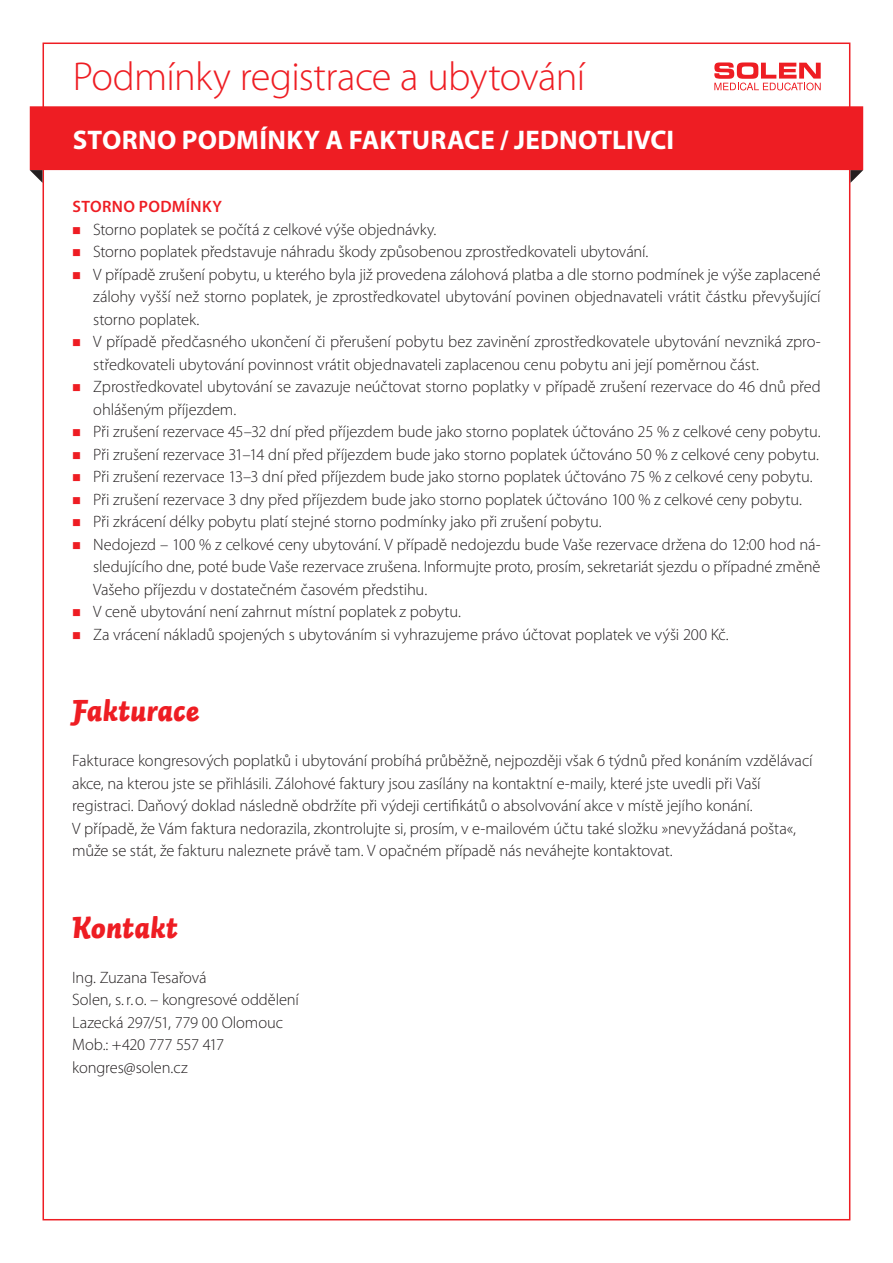
<style>
.page{position:relative;width:893px;height:1263px;background:#fff}
.page>*{position:absolute;margin:0;border:0;box-sizing:border-box;transform-origin:0 0}
.t1{font:300 40.5px "Myriad Pro";letter-spacing:-.02em;color:#ee1d23}
.nazev_casopisu{font:30px "Auto 2 Black Italic LF";letter-spacing:.005em;color:#ee1d23}
.hlavicka{font:700 27px "Myriad Pro";letter-spacing:.005em;color:#fff}
.text_1_nad{font:300 16.5px/22.5px "Myriad Pro";letter-spacing:-.01em;color:#231f20}
.text{font:300 16.5px/22.5px "Myriad Pro";letter-spacing:-.005em;color:#231f20}
.text-2{font:300 16.5px "Myriad Pro";letter-spacing:-.025em;color:#231f20}
.nadpisek{font:600 16.5px "Myriad Pro";letter-spacing:.02em;color:#ee1d23}
</style>
<div class="page">
<svg style="left:714px;top:62px;width:107px;height:28px"></svg>
<svg style="left:850px;top:170px;width:13px;height:13px"></svg>
<div style="left:30px;top:106px;width:833px;height:64px;background:#ee1d23"></div>
<svg style="left:30px;top:170px;width:13px;height:13px"></svg>
<h1 class="t1" style="left:73px;top:52px;width:514px">Podmínky registrace a ubytování</h1>
<p class="hlavicka" style="left:73px;top:122px;width:603px">STORNO PODMÍNKY A FAKTURACE / JEDNOTLIVCI</p>
<p class="nadpisek" style="left:72px;top:196px;width:151px">STORNO PODMÍNKY</p>
<p class="text_1_nad" style="left:93px;top:218px;width:345px">Storno poplatek se počítá z celkové výše objednávky.</p>
<p class="text_1_nad" style="left:93px;top:240px;width:557px">Storno poplatek představuje náhradu škody způsobenou zprostředkovateli ubytování.</p>
<p class="text_1_nad" style="left:93px;top:263px;width:729px;text-align:justify">V případě zrušení pobytu, u kterého byla již provedena zálohová platba a dle storno podmínek je výše zaplacené zálohy vyšší než storno poplatek, je zprostředkovatel ubytování povinen objednavateli vrátit částku převyšující storno poplatek.</p>
<p class="text_1_nad" style="left:93px;top:330px;width:729px">V případě předčasného ukončení či přerušení pobytu bez zavinění zprostředkovatele ubytování nevzniká zpro&shy;středkovateli ubytování povinnost vrátit objednavateli zaplacenou cenu pobytu ani její poměrnou část.</p>
<p class="text_1_nad" style="left:93px;top:375px;width:729px">Zprostředkovatel ubytování se zavazuje neúčtovat storno poplatky v případě zrušení rezervace do 46 dnů před ohlášeným příjezdem.</p>
<p class="text_1_nad" style="left:93px;top:420px;width:729px">Při zrušení rezervace 45–32 dní před příjezdem bude jako storno poplatek účtováno 25 % z celkové ceny pobytu.</p>
<p class="text_1_nad" style="left:93px;top:443px;width:727px">Při zrušení rezervace 31–14 dní před příjezdem bude jako storno poplatek účtováno 50 % z celkové ceny pobytu.</p>
<p class="text_1_nad" style="left:93px;top:465px;width:721px">Při zrušení rezervace 13–3 dní před příjezdem bude jako storno poplatek účtováno 75 % z celkové ceny pobytu.</p>
<p class="text_1_nad" style="left:93px;top:488px;width:710px">Při zrušení rezervace 3 dny před příjezdem bude jako storno poplatek účtováno 100 % z celkové ceny pobytu.</p>
<p class="text_1_nad" style="left:93px;top:510px;width:510px">Při zkrácení délky pobytu platí stejné storno podmínky jako při zrušení pobytu.</p>
<p class="text_1_nad" style="left:93px;top:533px;width:729px;text-align:justify">Nedojezd – 100 % z celkové ceny ubytování. V případě nedojezdu bude Vaše rezervace držena do 12:00 hod ná&shy;sledujícího dne, poté bude Vaše rezervace zrušena. Informujte proto, prosím, sekretariát sjezdu o případné změně Vašeho příjezdu v dostatečném časovém předstihu.</p>
<p class="text_1_nad" style="left:93px;top:600px;width:369px">V ceně ubytování není zahrnut místní poplatek z pobytu.</p>
<p class="text_1_nad" style="left:93px;top:623px;width:637px">Za vrácení nákladů spojených s ubytováním si vyhrazujeme právo účtovat poplatek ve výši 200 Kč.</p>
<p class="nazev_casopisu" style="left:72px;top:691px;width:129px">Fakturace</p>
<p class="text_1_nad" style="left:72px;top:749px;width:742px">Fakturace kongresových poplatků i ubytování probíhá průběžně, nejpozději však 6 týdnů před konáním vzdělávací akce, na kterou jste se přihlásili. Zálohové faktury jsou zasílány na kontaktní e-maily, které jste uvedli při Vaší registraci. Daňový doklad následně obdržíte při výdeji certifikátů o absolvování akce v místě jejího konání.</p>
<p class="text" style="left:72px;top:817px;width:725px">V případě, že Vám faktura nedorazila, zkontrolujte si, prosím, v e-mailovém účtu také složku »nevyžádaná pošta«, může se stát, že fakturu naleznete právě tam. V opačném případě nás neváhejte kontaktovat.</p>
<p class="nazev_casopisu" style="left:72px;top:907px;width:107px">Kontakt</p>
<p class="text_1_nad" style="left:72px;top:966px;width:136px">Ing. Zuzana Tesařová</p>
<p class="text" style="left:72px;top:988px;width:228px">Solen, s.r.o. – kongresové oddělení</p>
<p class="text" style="left:72px;top:1011px;width:212px">Lazecká 297/51, 779 00 Olomouc</p>
<p class="text-2" style="left:72px;top:1035px;width:153px">Mob.: +420 777 557 417</p>
<p class="text" style="left:72px;top:1056px;width:117px">kongres@solen.cz</p>
</div>
